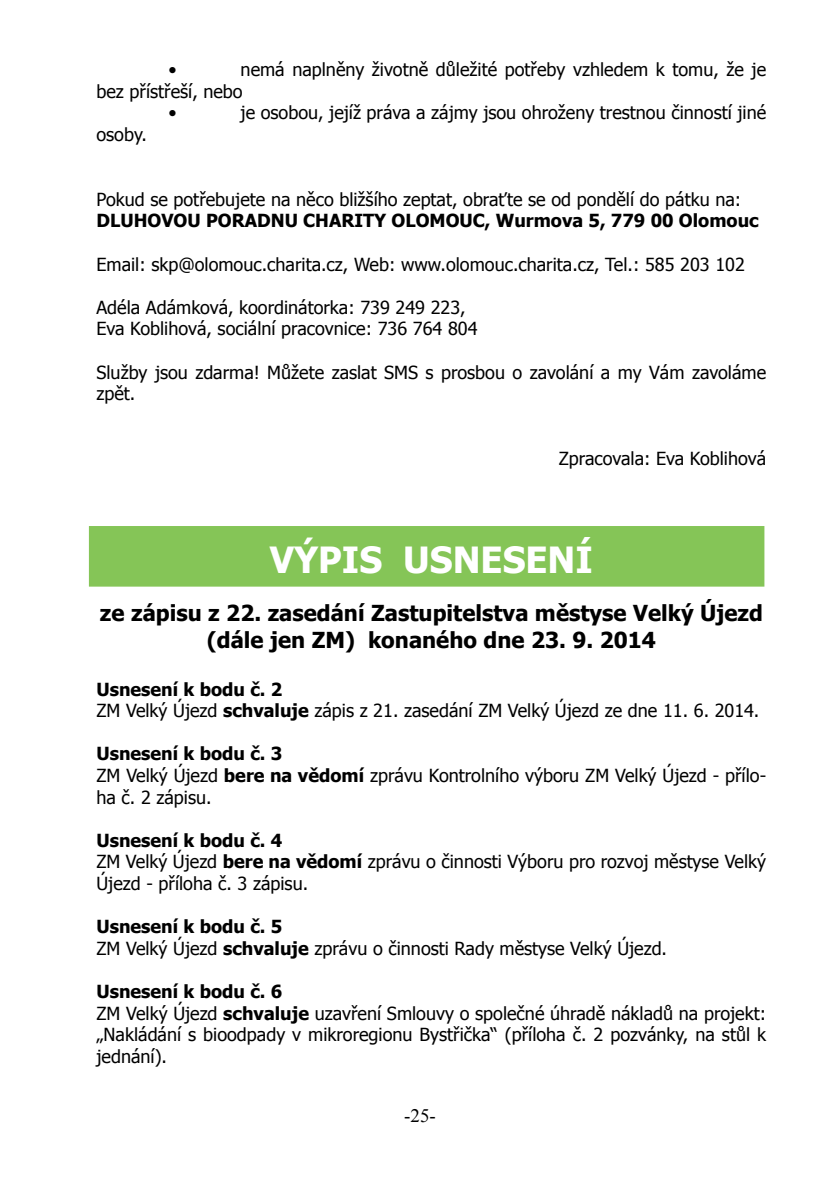
<style>
.page{position:relative;width:840px;height:1191px;background:#fff}
.page>*{position:absolute;margin:0;border:0;box-sizing:border-box;transform-origin:0 0}
.t1{font:700 36px "Tahoma";color:#fff}
.t2{font:700 22px/26.4px "Tahoma";color:#000;text-align:center}
.t3{font:19px "Times New Roman";color:#000}
.t4{font:18px/21.6px "Tahoma";color:#000}
.t5{font:700 18px "Tahoma";color:#000}
.s1{font-weight:700}
</style>
<div class="page">
<div style="left:89px;top:526px;width:675px;height:60px;background:#85c557"></div>
<p class="t4" style="left:168px;top:58px;width:10px">•</p>
<p class="t4" style="left:240px;top:58px;width:526px">nemá naplněny životně důležité potřeby vzhledem k tomu, že je</p>
<p class="t4" style="left:96px;top:79px;width:148px">bez přístřeší, nebo</p>
<p class="t4" style="left:168px;top:101px;width:10px">•</p>
<p class="t4" style="left:240px;top:101px;width:526px">je osobou, jejíž práva a zájmy jsou ohroženy trestnou činností jiné</p>
<p class="t4" style="left:96px;top:123px;width:52px">osoby.</p>
<p class="t4" style="left:96px;top:187px;width:646px">Pokud se potřebujete na něco bližšího zeptat, obraťte se od pondělí do pátku na:</p>
<p class="t5" style="left:96px;top:208px;width:14px">DLUHO</p>
<p class="t5" style="left:161px;top:208px;width:71px">VOU PORADNU</p>
<p class="t5" style="left:303px;top:208px;width:13px">CHARITY</p>
<p class="t5" style="left:391px;top:208px;width:15px">OLOMOUC</p>
<p class="t5" style="left:484px;top:208px;width:275px">, Wurmova 5, 779 00 Olomouc</p>
<p class="t4" style="left:96px;top:252px;width:649px">Email: skp@olomouc.charita.cz, Web: www.olomouc.charita.cz, Tel.: 585 203 102</p>
<p class="t4" style="left:96px;top:295px;width:382px">Adéla Adámková, koordinátorka: 739 249 223,<br>Eva Koblihová, sociální pracovnice: 736 764 804</p>
<p class="t4" style="left:96px;top:360px;width:670px">Služby jsou zdarma! Můžete zaslat SMS s prosbou o zavolání a my Vám zavoláme zpět.</p>
<p class="t4" style="left:558px;top:447px;width:209px">Zpracovala: Eva Koblihová</p>
<h1 class="t1" style="left:269px;top:535px;width:158px">VÝPIS USNESENÍ</h1>
<p class="t2" style="left:100px;top:598px;width:664px">ze zápisu z 22. zasedání Zastupitelstva městyse Velký Újezd (dále jen ZM) konaného dne 23. 9. 2014</p>
<p class="t4" style="left:96px;top:677px;width:664px"><span class="s1">Usnesení k bodu č. 2<br></span>ZM Velký Újezd <span class="s1">schvaluje</span> zápis z 21. zasedání ZM Velký Újezd ze dne 11. 6. 2014.</p>
<p class="t4" style="left:96px;top:742px;width:670px"><span class="s1">Usnesení k bodu č. 3<br></span>ZM Velký Újezd <span class="s1">bere na vědomí</span> zprávu Kontrolního výboru ZM Velký Újezd - přílo&shy;ha č. 2 zápisu.</p>
<p class="t4" style="left:96px;top:828px;width:670px"><span class="s1">Usnesení k bodu č. 4<br></span>ZM Velký Újezd <span class="s1">bere na vědomí</span> zprávu o činnosti Výboru pro rozvoj městyse Velký<br>Újezd - příloha č. 3 zápisu.</p>
<p class="t4" style="left:96px;top:915px;width:571px"><span class="s1">Usnesení k bodu č. 5<br></span>ZM Velký Újezd <span class="s1">schvaluje</span> zprávu o činnosti Rady městyse Velký Újezd.</p>
<p class="t4" style="left:96px;top:979px;width:670px"><span class="s1">Usnesení k bodu č. 6<br></span>ZM Velký Újezd <span class="s1">schvaluje</span> uzavření Smlouvy o společné úhradě nákladů na projekt: „Nakládání s bioodpady v mikroregionu Bystřička“ (příloha č. 2 pozvánky, na stůl k jednání).</p>
<p class="t3" style="left:404px;top:1102px;width:33px">-25-</p>
</div>
